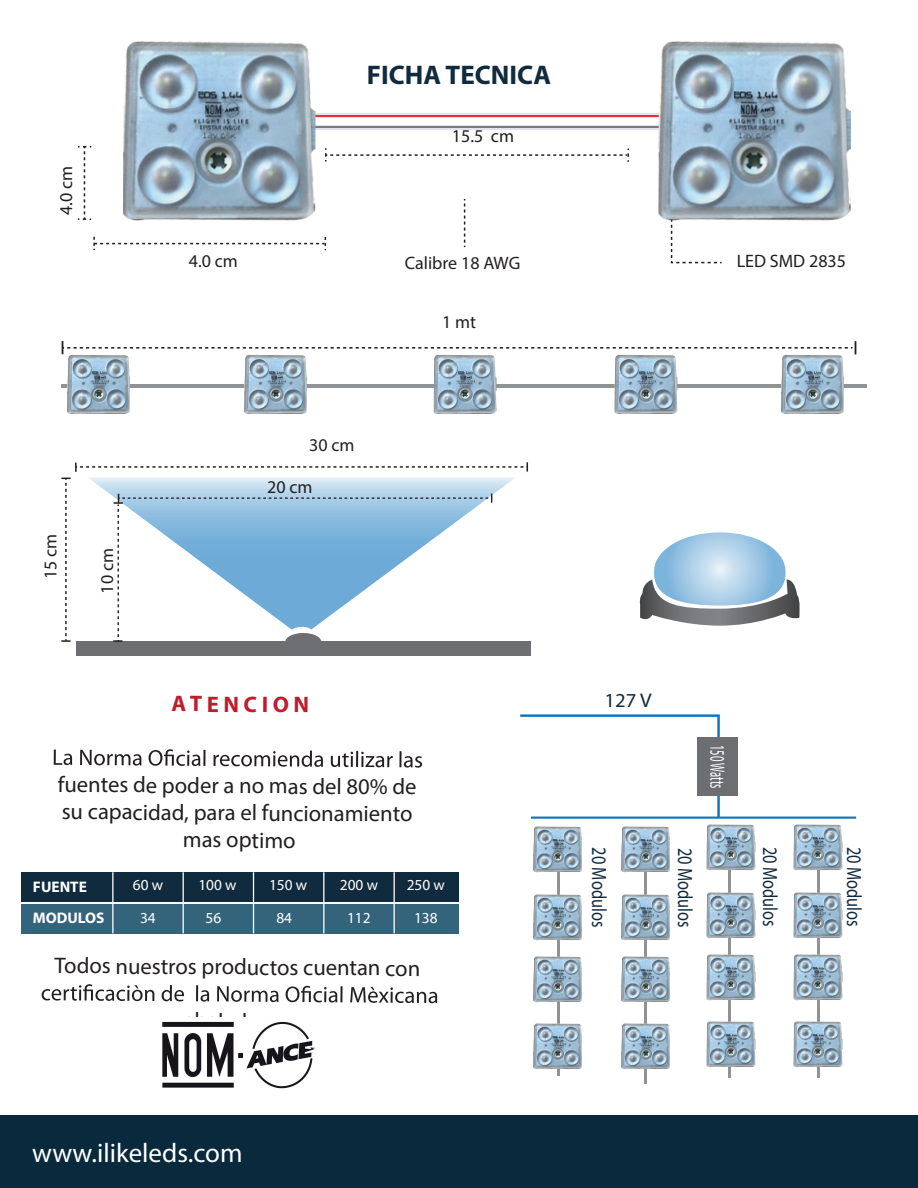
<style>
.page{position:relative;width:918px;height:1188px;background:#fff}
.page>*{position:absolute;margin:0;border:0;box-sizing:border-box;transform-origin:0 0}
.t1{font:27px "Myriad Pro";color:#fff}
.t2{font:700 27px "Myriad Pro";color:#102b3d}
.t3{font:22.65px/27.2px "Myriad Pro";letter-spacing:-.01em;color:#231f20;text-align:center}
.t4{font:700 22.65px "Myriad Pro";color:#bf1d2c}
.t5{font:20.7px "Myriad Pro";color:#102b3d;scale:.79 1}
.t6{font:20.7px "Myriad Pro";color:#fff;scale:.52 1}
.t7{font:19.8px "Myriad Pro";color:#102b3d;scale:1.04 1}
.t8{font:18px "Myriad Pro";color:#231f20}
.t9{font:18px "Myriad Pro";color:#221e1f}
.t10{font:15.3px "Myriad Pro";color:#fff}
.t11{font:700 15.3px "Myriad Pro";color:#fff}
</style>
<div class="page">
<svg style="left:639px;top:579px;width:161px;height:47px"></svg>
<svg style="left:651px;top:532px;width:135px;height:74px"></svg>
<svg style="left:62px;top:341px;width:794px;height:13px"></svg>
<div style="left:76px;top:642px;width:454px;height:14px;background:#6d6e71"></div>
<svg style="left:88px;top:477px;width:427px;height:26px"></svg>
<svg style="left:61px;top:478px;width:10px;height:164px"></svg>
<svg style="left:75px;top:462px;width:453px;height:10px"></svg>
<svg style="left:113px;top:494px;width:379px;height:148px"></svg>
<div style="left:0;top:1115px;width:918px;height:73px;background:#09293c"></div>
<div style="left:21px;top:872px;width:438px;height:29px;background:#102b3d"></div>
<div style="left:21px;top:904px;width:438px;height:29px;background:#34647c"></div>
<hr style="left:112px;top:872px;width:2px;height:61px;background:#fff">
<hr style="left:183px;top:872px;width:1px;height:61px;background:#fff">
<hr style="left:253px;top:872px;width:1px;height:61px;background:#fff">
<hr style="left:323px;top:872px;width:1px;height:61px;background:#fff">
<hr style="left:394px;top:872px;width:1px;height:61px;background:#fff">
<svg style="left:54px;top:749px;width:368px;height:19px"></svg>
<svg style="left:42px;top:984px;width:395px;height:19px"></svg>
<img style="left:162px;top:1021px;width:153px;height:68px">
<svg style="left:325px;top:148px;width:304px;height:14px"></svg>
<svg style="left:78px;top:146px;width:13px;height:74px"></svg>
<svg style="left:93px;top:237px;width:233px;height:13px"></svg>
<svg style="left:464px;top:199px;width:1px;height:48px"></svg>
<svg style="left:670px;top:224px;width:52px;height:40px"></svg>
<hr style="left:531px;top:817px;width:325px;height:2px;background:#1375bc">
<svg style="left:520px;top:714px;width:201px;height:105px"></svg>
<div style="left:698px;top:738px;width:40px;height:58px;background:#6d6e71"></div>
<hr style="left:62px;top:384px;width:805px;height:3px;background:#909293">
<div style="left:304px;top:125px;width:362px;height:5px;background:#e5e2f0"></div>
<hr style="left:304px;top:126px;width:362px;height:2px;background:#777b7d">
<svg style="left:316px;top:113px;width:342px;height:5px"></svg>
<hr style="left:304px;top:115px;width:361px;height:1px;background:#ee2f2e">
<img style="left:123px;top:41px;width:193px;height:180px">
<img style="left:658px;top:41px;width:193px;height:181px">
<img style="left:67px;top:353px;width:63px;height:61px">
<img style="left:244px;top:353px;width:63px;height:61px">
<img style="left:434px;top:353px;width:63px;height:61px">
<img style="left:781px;top:353px;width:63px;height:61px">
<img style="left:615px;top:353px;width:63px;height:61px">
<hr style="left:558px;top:831px;width:2px;height:245px;background:#909293">
<img style="left:533px;top:826px;width:49px;height:47px">
<img style="left:533px;top:893px;width:49px;height:48px">
<img style="left:533px;top:955px;width:49px;height:48px">
<img style="left:533px;top:1022px;width:49px;height:48px">
<hr style="left:644px;top:839px;width:3px;height:244px;background:#909293">
<img style="left:621px;top:826px;width:49px;height:47px">
<img style="left:621px;top:894px;width:49px;height:47px">
<img style="left:621px;top:956px;width:49px;height:47px">
<img style="left:621px;top:1023px;width:49px;height:47px">
<hr style="left:817px;top:833px;width:2px;height:245px;background:#909293">
<img style="left:794px;top:824px;width:49px;height:47px">
<img style="left:794px;top:891px;width:49px;height:48px">
<img style="left:794px;top:953px;width:49px;height:48px">
<img style="left:794px;top:1020px;width:49px;height:48px">
<hr style="left:728px;top:833px;width:3px;height:245px;background:#909293">
<img style="left:707px;top:824px;width:49px;height:47px">
<img style="left:707px;top:892px;width:49px;height:47px">
<img style="left:707px;top:954px;width:49px;height:47px">
<img style="left:707px;top:1021px;width:49px;height:47px">
<p class="t9" style="left:55px;top:215px;width:51px;rotate:-90deg">4.0 cm</p>
<p class="t9" style="left:189px;top:250px;width:51px">4.0 cm</p>
<p class="t2" style="left:367px;top:58px;width:186px">FICHA TECNICA</p>
<p class="t9" style="left:452px;top:125px;width:64px">15.5 cm</p>
<p class="t8" style="left:405px;top:252px;width:117px">Calibre 18 AWG</p>
<p class="t8" style="left:442px;top:311px;width:35px">1 mt</p>
<p class="t9" style="left:737px;top:250px;width:111px">LED SMD 2835</p>
<p class="t8" style="left:309px;top:434px;width:47px">30 cm</p>
<p class="t8" style="left:39px;top:579px;width:47px;rotate:-90deg">15 cm</p>
<p class="t8" style="left:96px;top:594px;width:47px;rotate:-90deg">10 cm</p>
<p class="t8" style="left:267px;top:476px;width:47px">20 cm</p>
<p class="t4" style="left:171px;top:689px;width:139px">AT E N C I O N</p>
<p class="t3" style="left:58px;top:772px;width:360px">fuentes de poder a no mas del 80% de su capacidad, para el funcionamiento mas optimo</p>
<p class="t11" style="left:33px;top:877px;width:55px">FUENTE</p>
<p class="t10" style="left:133px;top:876px;width:32px">60 w</p>
<p class="t10" style="left:198px;top:876px;width:40px">100 w</p>
<p class="t10" style="left:269px;top:876px;width:40px">150 w</p>
<p class="t10" style="left:340px;top:876px;width:40px">200 w</p>
<p class="t10" style="left:407px;top:876px;width:40px">250 w</p>
<p class="t11" style="left:33px;top:907px;width:73px">MODULOS</p>
<p class="t10" style="left:140px;top:908px;width:17px">34</p>
<p class="t10" style="left:206px;top:908px;width:17px">56</p>
<p class="t10" style="left:276px;top:908px;width:17px">84</p>
<p class="t10" style="left:347px;top:908px;width:25px">112</p>
<p class="t10" style="left:414px;top:908px;width:25px">138</p>
<p class="t3" style="left:55px;top:953px;width:367px">Todos nuestros productos cuentan con</p>
<p class="t7" style="left:604px;top:688px;width:47px">127 V</p>
<p class="t6" style="left:730px;top:745px;width:85px;rotate:90deg">150 Watts</p>
<p class="t5" style="left:612px;top:847px;width:103px;rotate:90deg">20 Modulos</p>
<p class="t5" style="left:698px;top:848px;width:103px;rotate:90deg">20 Modulos</p>
<p class="t5" style="left:783px;top:847px;width:103px;rotate:90deg">20 Modulos</p>
<p class="t5" style="left:867px;top:847px;width:103px;rotate:90deg">20 Modulos</p>
<p class="t1" style="left:32px;top:1136px;width:212px">www.ilikeleds.com</p>
</div>
